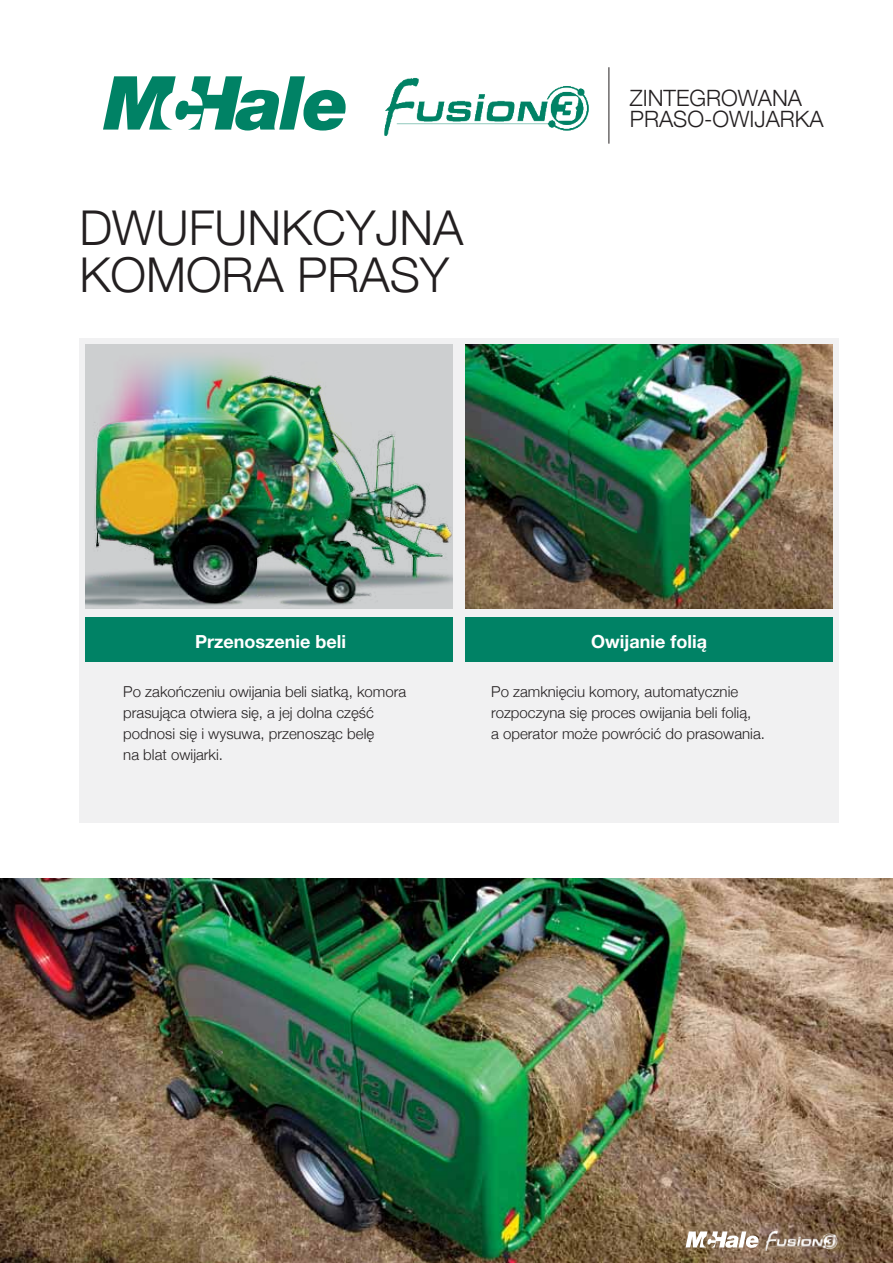
<style>
.page{position:relative;width:893px;height:1263px;background:#fff}
.page>*{position:absolute;margin:0;border:0;box-sizing:border-box;transform-origin:0 0}
.t1{font:300 48px/46.5px "Helvetica Neue";color:#231f20}
.t2{font:300 22.5px/20.7px "Helvetica Neue";color:#231f20}
.t3{font:700 18px "Helvetica Neue";color:#fff}
.t4{font:300 15px/21px "Helvetica Neue";color:#231f20}
</style>
<div class="page">
<img style="left:0;top:879px;width:893px;height:384px">
<div style="left:79px;top:338px;width:760px;height:484px;background:#f1f1f2"></div>
<img style="left:86px;top:345px;width:367px;height:264px">
<img style="left:466px;top:345px;width:367px;height:264px">
<div style="left:86px;top:617px;width:367px;height:44px;background:#008265"></div>
<div style="left:466px;top:617px;width:367px;height:44px;background:#008265"></div>
<svg style="left:103px;top:76px;width:243px;height:55px"></svg>
<hr style="left:609px;top:67px;width:1px;height:77px;background:#231f20">
<img style="left:384px;top:78px;width:205px;height:58px">
<img style="left:763px;top:1228px;width:76px;height:25px">
<svg style="left:685px;top:1231px;width:74px;height:17px"></svg>
<h1 class="t1" style="left:79px;top:202px;width:386px">Dwufunkcyjna komora</h1>
<h1 class="t1" style="left:297px;top:249px;width:31px">pras</h1>
<h1 class="t1" style="left:420px;top:249px;width:31px">y</h1>
<h2 class="t2" style="left:630px;top:87px;width:195px">ZINTEGROWANA<br>PRASO-OWIJARKA</h2>
<p class="t3" style="left:195px;top:625px;width:152px">Przenoszenie beli</p>
<p class="t3" style="left:591px;top:625px;width:117px">Owijanie folią</p>
<p class="t4" style="left:123px;top:680px;width:284px">Po zakończeniu owijania beli siatką, komora prasująca otwiera się, a jej dolna część podnosi się i wysuwa, przenosząc belę<br>na blat owijarki.</p>
<p class="t4" style="left:491px;top:680px;width:275px">Po zamknięciu komory, automatycznie rozpoczyna się proces owijania beli folią,<br>a operator może powrócić do prasowania.</p>
</div>
